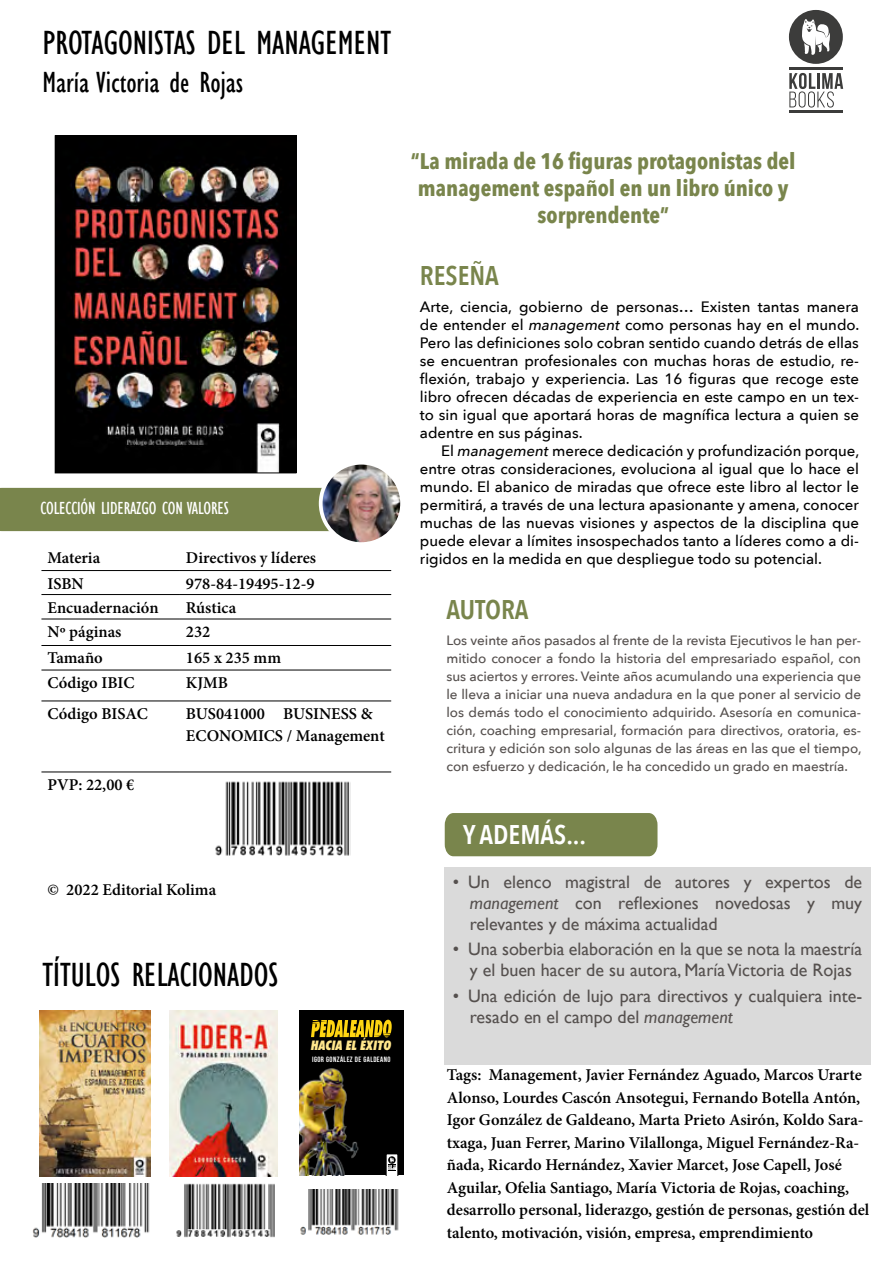
<style>
.page{position:relative;width:893px;height:1263px;background:#fff}
.page>*{position:absolute;margin:0;border:0;box-sizing:border-box;transform-origin:0 0}
.t1{font:condensed 34.5px "Gill Sans";color:#000}
.t2{font:condensed 30px "Gill Sans";color:#000}
.t3{font:600 27px "Avenir Next Condensed";color:#79854c}
.t4{font:600 27px "Avenir Next Condensed";color:#fff}
.t5{font:700 22.5px/27px "Avenir Next Condensed";color:#79854c;text-align:center}
.t6{font:18px/21px "Gill Sans";color:#55504e;text-align:justify}
.t7{font:condensed 18px "Gill Sans";letter-spacing:-.01em;color:#fff}
.t8{font:600 16.5px/22.5px "Minion Pro";color:#000}
.t9{font:500 15px/18px "Avenir Next";color:#000;text-align:justify}
.t10{font:500 13.5px/18px "Avenir Next";letter-spacing:-.005em;color:#55504e;text-align:justify}
.t11{font:italic 900 condensed 13.2px "Futura BT";letter-spacing:.01em;color:#ffe68c}
.t12{font:700 7.65px "Bebas Neue";letter-spacing:.06em;color:#fff}
.s1{font-style:italic}
</style>
<div class="page">
<div style="left:789px;top:10px;width:54px;height:54px;background:#3c3c3b;border-radius:50%"></div>
<svg style="left:802px;top:19px;width:28px;height:36px"></svg>
<svg style="left:789px;top:73px;width:54px;height:35px"></svg>
<hr style="left:789px;top:111px;width:54px;height:2px;background:#3c3c3b">
<hr style="left:789px;top:67px;width:54px;height:3px;background:#3c3c3b">
<div style="left:444px;top:867px;width:427px;height:80px;background:#dadada"></div>
<div style="left:444px;top:934px;width:427px;height:59px;background:#dadada"></div>
<div style="left:444px;top:981px;width:427px;height:58px;background:#dadada"></div>
<div style="left:444px;top:1027px;width:427px;height:38px;background:#dadada"></div>
<hr style="left:180px;top:570px;width:211px;height:1px;background:#000">
<hr style="left:180px;top:594px;width:211px;height:1px;background:#000">
<hr style="left:180px;top:619px;width:211px;height:1px;background:#000">
<hr style="left:180px;top:645px;width:211px;height:1px;background:#000">
<hr style="left:180px;top:670px;width:211px;height:1px;background:#000">
<hr style="left:180px;top:701px;width:211px;height:1px;background:#000">
<hr style="left:180px;top:772px;width:211px;height:1px;background:#000">
<hr style="left:41px;top:570px;width:139px;height:1px;background:#000">
<hr style="left:41px;top:594px;width:139px;height:1px;background:#000">
<hr style="left:41px;top:619px;width:139px;height:1px;background:#000">
<hr style="left:41px;top:645px;width:139px;height:1px;background:#000">
<hr style="left:41px;top:670px;width:139px;height:1px;background:#000">
<hr style="left:41px;top:701px;width:139px;height:1px;background:#000">
<hr style="left:41px;top:772px;width:139px;height:1px;background:#000">
<div style="left:0;top:488px;width:321px;height:43px;background:#79854c"></div>
<div style="left:445px;top:813px;width:212px;height:43px;background:#79854c"></div>
<img style="left:57px;top:137px;width:237px;height:334px">
<div style="left:55px;top:135px;width:241px;height:338px;border:1px solid #000"></div>
<div style="left:299px;top:1011px;width:105px;height:164px;background:#000"></div>
<svg style="left:386px;top:1154px;width:12px;height:21px"></svg>
<svg style="left:311px;top:1020px;width:81px;height:17px"></svg>
<img style="left:299px;top:1068px;width:60px;height:107px">
<img style="left:300px;top:1189px;width:99px;height:46px">
<img style="left:321px;top:466px;width:78px;height:75px">
<div style="left:319px;top:461px;width:85px;height:85px;border:4px solid #fff;border-radius:50%"></div>
<img style="left:40px;top:1011px;width:111px;height:166px">
<img style="left:32px;top:1183px;width:118px;height:55px">
<img style="left:215px;top:781px;width:136px;height:75px">
<img style="left:169px;top:1011px;width:108px;height:165px">
<img style="left:176px;top:1183px;width:98px;height:55px">
<h1 class="t1" style="left:43px;top:22px;width:350px">PROTAGONISTAS DEL MANAGEMENT</h1>
<h2 class="t2" style="left:43px;top:65px;width:202px">María Victoria de Rojas</h2>
<p class="t7" style="left:40px;top:497px;width:190px">COLECCIÓN LIDERAZGO CON VALORES</p>
<p class="t8" style="left:47px;top:546px;width:54px">Materia</p>
<p class="t8" style="left:186px;top:546px;width:132px">Directivos y líderes</p>
<p class="t8" style="left:47px;top:572px;width:38px">ISBN</p>
<p class="t8" style="left:186px;top:572px;width:130px">978-84-19495-12-9</p>
<p class="t8" style="left:47px;top:596px;width:113px">Encuadernación</p>
<p class="t8" style="left:186px;top:596px;width:52px">Rústica</p>
<p class="t8" style="left:47px;top:620px;width:75px">Nº páginas</p>
<p class="t8" style="left:186px;top:620px;width:26px">232</p>
<p class="t8" style="left:47px;top:647px;width:57px">Tamaño</p>
<p class="t8" style="left:186px;top:647px;width:97px">165 x 235 mm</p>
<p class="t8" style="left:47px;top:671px;width:88px">Código IBIC</p>
<p class="t8" style="left:186px;top:671px;width:44px">KJMB</p>
<p class="t8" style="left:47px;top:702px;width:102px">Código BISAC</p>
<p class="t8" style="left:186px;top:702px;width:200px">BUS041000 BUSINESS &amp;<br>ECONOMICS / Management</p>
<p class="t8" style="left:47px;top:773px;width:88px">PVP: 22,00 €</p>
<p class="t8" style="left:47px;top:879px;width:170px">© 2022 Editorial Kolima</p>
<h1 class="t1" style="left:43px;top:954px;width:237px">TÍTULOS RELACIONADOS</h1>
<p class="t11" style="left:311px;top:1037px;width:82px">HACIA EL ÉXITO</p>
<p class="t12" style="left:312px;top:1055px;width:80px">IGOR GONZÁLEZ DE GALDEANO</p>
<h3 class="t5" style="left:411px;top:147px;width:386px">“La mirada de 16 figuras protagonistas del management español en un libro único y sorprendente”</h3>
<h3 class="t3" style="left:420px;top:252px;width:81px">RESEÑA</h3>
<p class="t9" style="left:420px;top:297px;width:441px">Arte, ciencia, gobierno de personas… Existen tantas manera de entender el <span class="s1">management</span> como personas hay en el mundo.<br>Pero las definiciones solo cobran sentido cuando detrás de ellas se encuentran profesionales con muchas horas de estudio, re&shy;flexión, trabajo y experiencia. Las 16 figuras que recoge este libro ofrecen décadas de experiencia en este campo en un tex&shy;to sin igual que aportará horas de magnífica lectura a quien se adentre en sus páginas.</p>
<p class="t9" style="left:420px;top:441px;width:441px;text-indent:21px">El <span class="s1">management</span> merece dedicación y profundización porque, entre otras consideraciones, evoluciona al igual que lo hace el mundo. El abanico de miradas que ofrece este libro al lector le permitirá, a través de una lectura apasionante y amena, conocer muchas de las nuevas visiones y aspectos de la disciplina que puede elevar a límites insospechados tanto a líderes como a di&shy;rigidos en la medida en que despliegue todo su potencial.</p>
<h3 class="t3" style="left:446px;top:586px;width:84px">AUTORA</h3>
<p class="t10" style="left:446px;top:631px;width:416px">Los veinte años pasados al frente de la revista Ejecutivos le han per&shy;mitido conocer a fondo la historia del empresariado español, con sus aciertos y errores. Veinte años acumulando una experiencia que le lleva a iniciar una nueva andadura en la que poner al servicio de los demás todo el conocimiento adquirido. Asesoría en comunica&shy;ción, coaching empresarial, formación para directivos, oratoria, es&shy;critura y edición son solo algunas de las áreas en las que el tiempo, con esfuerzo y dedicación, le ha concedido un grado en maestría.</p>
<h3 class="t4" style="left:463px;top:811px;width:125px">Y ADEMÁS...</h3>
<p class="t6" style="left:470px;top:872px;width:394px;text-indent:-17px">• Un elenco magistral de autores y expertos de <span class="s1">management</span> con reflexiones novedosas y muy relevantes y de máxima actualidad</p>
<p class="t6" style="left:453px;top:939px;width:411px;text-align:center">• Una soberbia elaboración en la que se nota la maestría y el buen hacer de su autora, María Victoria de Rojas</p>
<p class="t6" style="left:470px;top:985px;width:394px;text-indent:-17px">• Una edición de lujo para directivos y cualquiera inte&shy;resado en el campo del <span class="s1">management</span></p>
<p class="t8" style="left:447px;top:1064px;width:424px">Tags: Management, Javier Fernández Aguado, Marcos Urarte Alonso, Lourdes Cascón Ansotegui, Fernando Botella Antón, Igor González de Galdeano, Marta Prieto Asirón, Koldo Sara&shy;txaga, Juan Ferrer, Marino Vilallonga, Miguel Fernández-Ra&shy;ñada, Ricardo Hernández, Xavier Marcet, Jose Capell, José Aguilar, Ofelia Santiago, María Victoria de Rojas, coaching, desarrollo personal, liderazgo, gestión de personas, gestión del talento, motivación, visión, empresa, emprendimiento</p>
</div>
